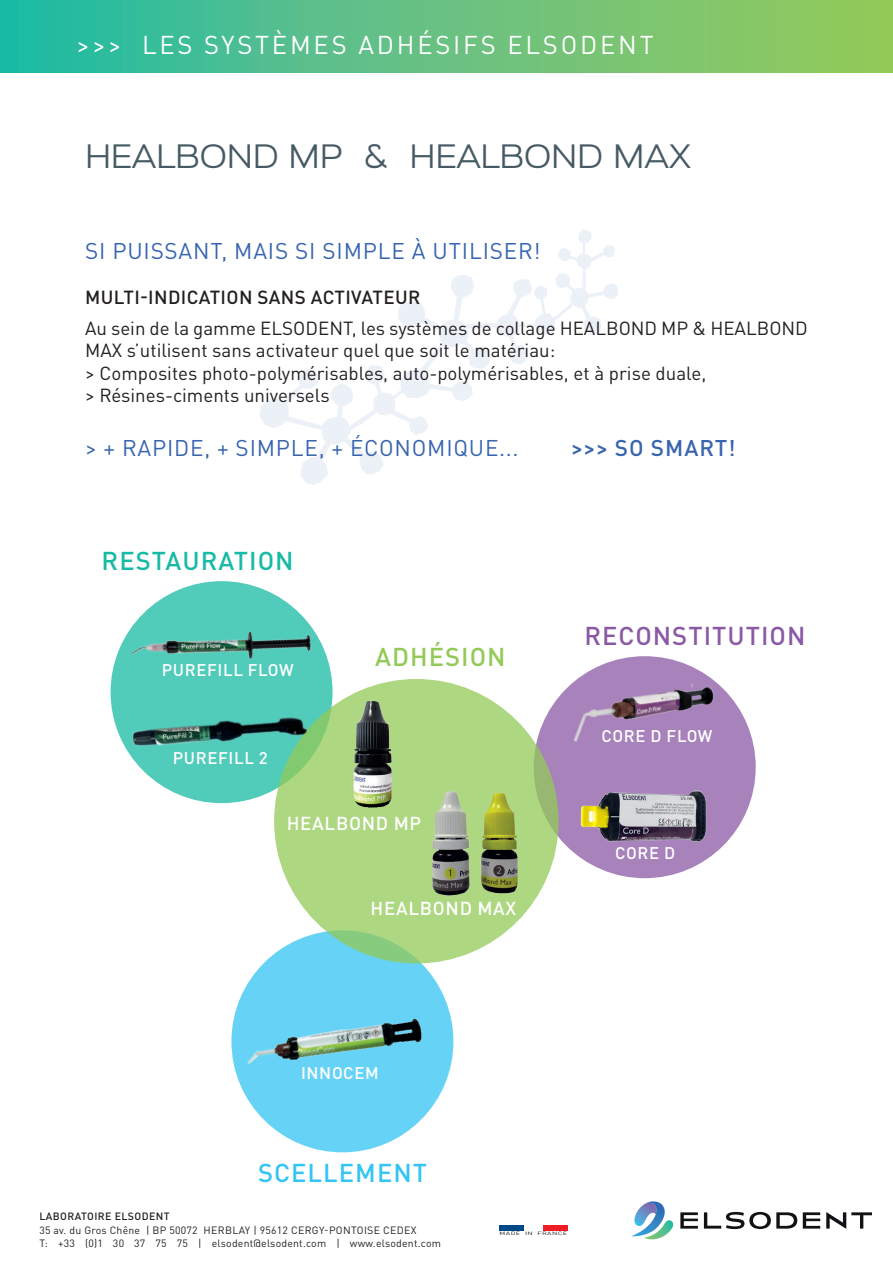
<style>
.page{position:relative;width:893px;height:1263px;background:#fff}
.page>*{position:absolute;margin:0;border:0;box-sizing:border-box;transform-origin:0 0}
.t1{font:33.75px "Bronova";color:#465a64}
.t2{font:25.5px "DIN Pro";letter-spacing:.11em;color:#fff}
.t3{font:500 25.5px "DIN Pro";letter-spacing:.04em;color:#8a59a5}
.t4{font:500 25.5px "DIN Pro";letter-spacing:.04em;color:#17baa4}
.t5{font:500 25.5px "DIN Pro";letter-spacing:.04em;color:#33c5f3}
.t6{font:500 25.5px "DIN Pro";letter-spacing:.04em;color:#93ca57}
.t7{font:22.5px "DIN Pro";letter-spacing:.035em;color:#3965b0}
.t8{font:500 22.5px "DIN Pro";letter-spacing:.045em;color:#3965b0}
.t9{font:18.75px/22.5px "DIN Pro";color:#231f20}
.t10{font:500 18.75px "DIN Pro";letter-spacing:.02em;color:#231f20}
.t11{font:500 18.6px "DIN Pro";letter-spacing:.04em;color:#fff}
.t12{font:500 16.65px "DIN Pro";letter-spacing:.04em;color:#fff}
.t13{font:10.5px/13.5px "DIN Pro";letter-spacing:.02em;color:#231f20}
.t14{font:500 10.5px "DIN Pro";letter-spacing:.04em;color:#231f20}
.t15{font:4.8px "DIN Pro";letter-spacing:.05em;color:#231f20;scale:1.5 1}
</style>
<div class="page">
<div style="left:534px;top:656px;width:222px;height:222px;background:#a782bb;border-radius:50%"></div>
<img style="left:580px;top:790px;width:127px;height:52px">
<img style="left:570px;top:658px;width:149px;height:84px">
<div style="left:111px;top:581px;width:222px;height:222px;background:#51cbba;border-radius:50%"></div>
<img style="left:128px;top:717px;width:180px;height:39px">
<img style="left:126px;top:619px;width:191px;height:41px">
<div style="left:231px;top:930px;width:222px;height:222px;background:#66d3f6;border-radius:50%"></div>
<img style="left:240px;top:997px;width:182px;height:67px">
<svg style="left:274px;top:679px;width:285px;height:284px;background:#aad580"></svg>
<img style="left:415px;top:783px;width:106px;height:117px">
<img style="left:332px;top:694px;width:91px;height:116px">
<div style="left:0;top:0;width:893px;height:72px;background:linear-gradient(to right,#27baa7,#9dc95a)"></div>
<svg style="left:259px;top:230px;width:359px;height:255px"></svg>
<div style="left:500px;top:1225px;width:24px;height:5px;background:#004888"></div>
<div style="left:543px;top:1225px;width:24px;height:5px;background:#ee1d23"></div>
<svg style="left:704px;top:1212px;width:93px;height:17px"></svg>
<svg style="left:803px;top:1212px;width:17px;height:16px"></svg>
<svg style="left:826px;top:1212px;width:46px;height:17px"></svg>
<svg style="left:631px;top:1201px;width:67px;height:39px"></svg>
<h2 class="t2" style="left:77px;top:25px;width:579px">&gt;&gt;&gt; LES SYSTÈMES ADHÉSIFS ELSODENT</h2>
<h1 class="t1" style="left:85px;top:135px;width:607px">HEALBOND MP &amp; HEALBOND MAX</h1>
<p class="t7" style="left:85px;top:233px;width:457px">SI PUISSANT, MAIS SI SIMPLE À UTILISER!</p>
<p class="t10" style="left:85px;top:282px;width:337px">MULTI-INDICATION SANS ACTIVATEUR</p>
<p class="t9" style="left:85px;top:315px;width:724px">Au sein de la gamme ELSODENT, les systèmes de collage HEALBOND MP &amp; HEALBOND MAX s’utilisent sans activateur quel que soit le matériau:<br>&gt; Composites photo-polymérisables, auto-polymérisables, et à prise duale,<br>&gt; Résines-ciments universels</p>
<p class="t7" style="left:85px;top:430px;width:435px">&gt; + RAPIDE, + SIMPLE, + ÉCONOMIQUE...</p>
<p class="t8" style="left:571px;top:430px;width:166px">&gt;&gt;&gt; SO SMART!</p>
<h2 class="t4" style="left:102px;top:540px;width:194px">RESTAURATION</h2>
<p class="t12" style="left:162px;top:656px;width:134px">PUREFILL FLOW</p>
<p class="t12" style="left:173px;top:745px;width:96px">PUREFILL 2</p>
<h2 class="t6" style="left:375px;top:636px;width:132px">ADHÉSION</h2>
<p class="t11" style="left:287px;top:808px;width:136px">HEALBOND MP</p>
<p class="t11" style="left:370px;top:893px;width:147px">HEALBOND MAX</p>
<h2 class="t3" style="left:584px;top:615px;width:222px">RECONSTITUTION</h2>
<p class="t12" style="left:601px;top:722px;width:113px">CORE D FLOW</p>
<p class="t12" style="left:615px;top:839px;width:62px">CORE D</p>
<p class="t12" style="left:301px;top:1060px;width:79px">INNOCEM</p>
<h2 class="t5" style="left:258px;top:1152px;width:171px">SCELLEMENT</h2>
<p class="t14" style="left:39px;top:1208px;width:132px">LABORATOIRE ELSODENT</p>
<p class="t13" style="left:39px;top:1222px;width:403px">35 av. du Gros Chêne | BP 50072 HERBLAY | 95612 CERGY-PONTOISE CEDEX<br>T: +33 (0)1 30 37 75 75 | elsodent@elsodent.com | www.elsodent.com</p>
<p class="t15" style="left:500px;top:1230px;width:46px">MADE IN FRANCE</p>
</div>
